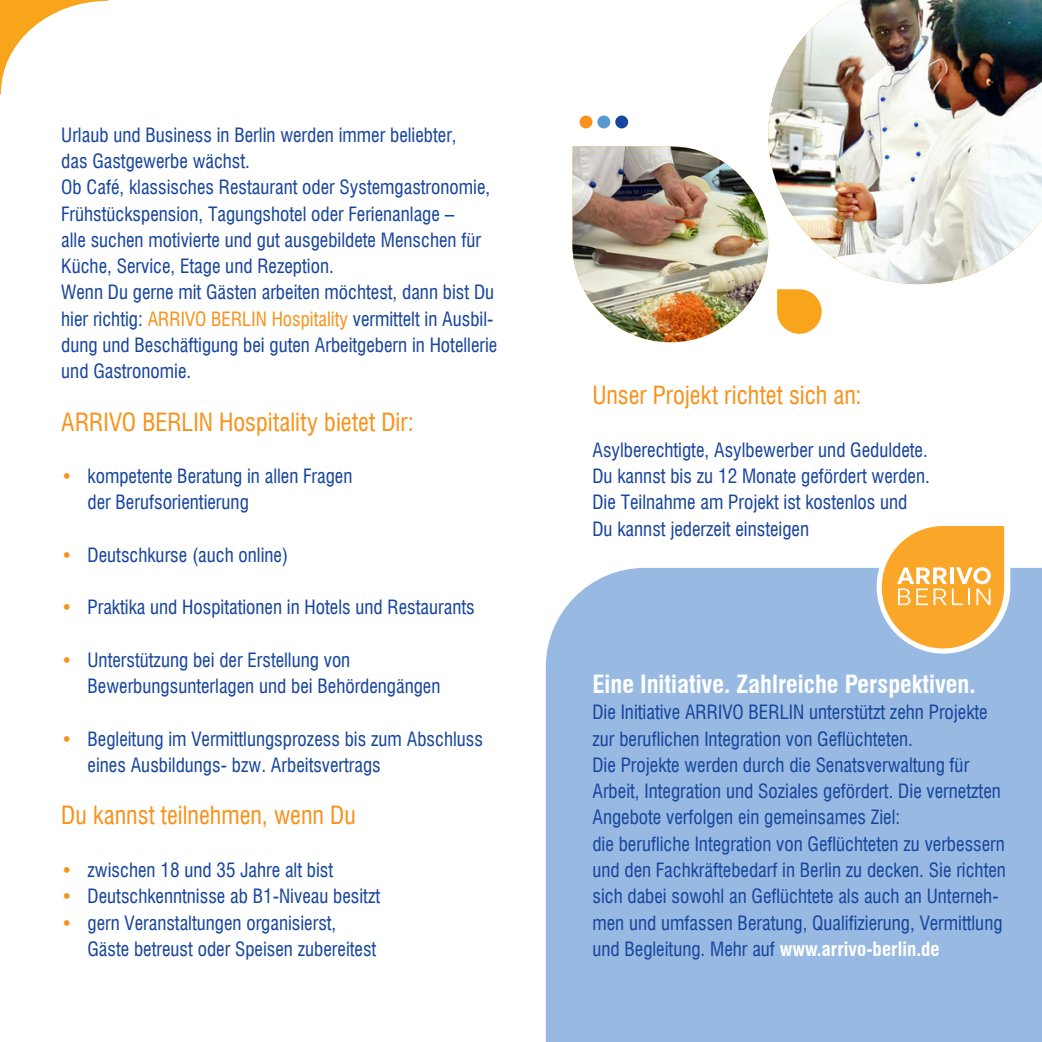
<style>
.page{position:relative;width:1042px;height:1042px;background:#fff}
.page>*{position:absolute;margin:0;border:0;box-sizing:border-box;transform-origin:0 0}
.t1{font:condensed 24.5px "Swiss 721 BT";color:#f7931d}
.t2{font:700 condensed 24.5px "Swiss 721 BT";color:#fff}
.t3{font:condensed 19.25px/26.2px "Swiss 721 BT";color:#18469d}
.s1{color:#f7931d}
.s2{font-weight:700;color:#fff}
</style>
<div class="page">
<div style="left:546px;top:568px;width:496px;height:474px;background:#98bae2"></div>
<svg style="left:0;top:0;width:108px;height:94px"></svg>
<img style="left:768px;top:0;width:274px;height:284px">
<img style="left:572px;top:146px;width:196px;height:196px">
<svg style="left:777px;top:289px;width:44px;height:45px;background:#f9b340"></svg>
<div style="left:579px;top:116px;width:13px;height:12px;background:#f7931d;border-radius:50%"></div>
<div style="left:597px;top:116px;width:13px;height:12px;background:#5799d2;border-radius:50%"></div>
<div style="left:615px;top:116px;width:13px;height:12px;background:#18469d;border-radius:50%"></div>
<svg style="left:876px;top:526px;width:134px;height:127px"></svg>
<p class="t3" style="left:61px;top:122px;width:438px">Urlaub und Business in Berlin werden immer beliebter,<br>das Gastgewerbe wächst.<br>Ob Café, klassisches Restaurant oder Systemgastronomie, Frühstückspension, Tagungshotel oder Ferienanlage –<br>alle suchen motivierte und gut ausgebildete Menschen für Küche, Service, Etage und Rezeption.<br>Wenn Du gerne mit Gästen arbeiten möchtest, dann bist Du hier richtig: <span class="s1">ARRIVO BERLIN Hospitality</span> vermittelt in Ausbil&shy;dung und Beschäftigung bei guten Arbeitgebern in Hotellerie und Gastronomie.</p>
<p class="t1" style="left:61px;top:407px;width:354px">ARRIVO BERLIN Hospitality bietet Dir:</p>
<p class="t3" style="left:88px;top:463px;width:266px;text-indent:-26px"><span class="s1">•</span> kompetente Beratung in allen Fragen der Berufsorientierung</p>
<p class="t3" style="left:61px;top:542px;width:228px"><span class="s1">•</span> Deutschkurse (auch online)</p>
<p class="t3" style="left:61px;top:594px;width:415px"><span class="s1">•</span> Praktika und Hospitationen in Hotels und Restaurants</p>
<p class="t3" style="left:88px;top:647px;width:354px;text-indent:-26px"><span class="s1">•</span> Unterstützung bei der Erstellung von<br>Bewerbungsunterlagen und bei Behördengängen</p>
<p class="t3" style="left:88px;top:725px;width:397px;text-indent:-26px"><span class="s1">•</span> Begleitung im Vermittlungsprozess bis zum Abschluss eines Ausbildungs- bzw. Arbeitsvertrags</p>
<p class="t1" style="left:61px;top:801px;width:296px">Du kannst teilnehmen, wenn Du</p>
<p class="t3" style="left:61px;top:857px;width:273px"><span class="s1">•</span> zwischen 18 und 35 Jahre alt bist</p>
<p class="t3" style="left:61px;top:883px;width:320px"><span class="s1">•</span> Deutschkenntnisse ab B1-Niveau besitzt</p>
<p class="t3" style="left:88px;top:909px;width:290px;text-indent:-26px"><span class="s1">•</span> gern Veranstaltungen organisierst,<br>Gäste betreust oder Speisen zubereitest</p>
<p class="t1" style="left:592px;top:381px;width:271px">Unser Projekt richtet sich an:</p>
<p class="t3" style="left:592px;top:437px;width:339px">Asylberechtigte, Asylbewerber und Geduldete.<br>Du kannst bis zu 12 Monate gefördert werden.<br>Die Teilnahme am Projekt ist kostenlos und Du kannst jederzeit einsteigen</p>
<p class="t2" style="left:592px;top:669px;width:385px">Eine Initiative. Zahlreiche Perspektiven.</p>
<p class="t3" style="left:592px;top:699px;width:415px">Die Initiative ARRIVO BERLIN unterstützt zehn Projekte zur beruflichen Integration von Geflüchteten.<br>Die Projekte werden durch die Senatsverwaltung für Arbeit, Integration und Soziales gefördert. Die vernetzten Angebote verfolgen ein gemeinsames Ziel:<br>die berufliche Integration von Geflüchteten zu verbessern und den Fachkräftebedarf in Berlin zu decken. Sie richten sich dabei sowohl an Geflüchtete als auch an Unterneh&shy;men und umfassen Beratung, Qualifizierung, Vermittlung und Begleitung. Mehr auf <span class="s2">www.arrivo-berlin.de</span></p>
</div>
